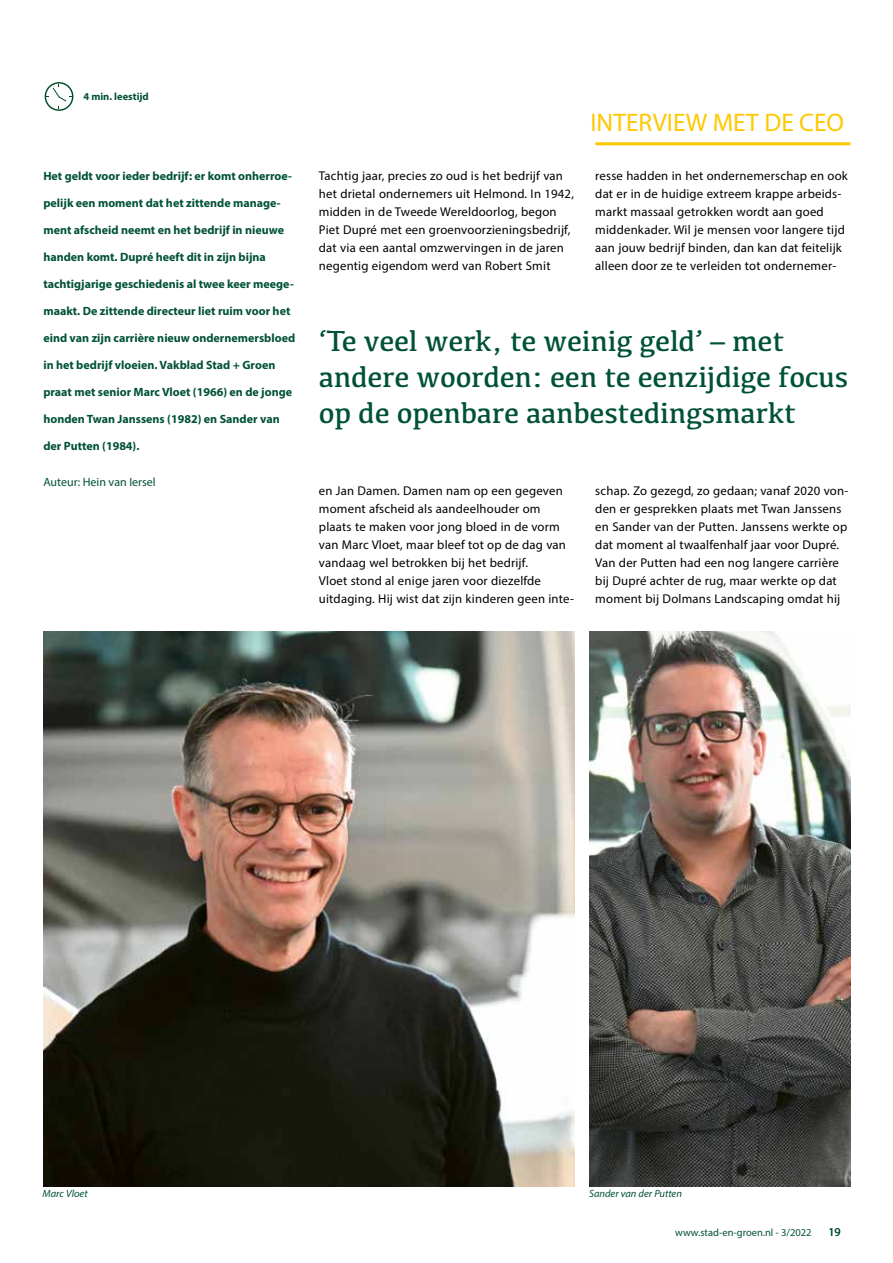
<style>
.page{position:relative;width:893px;height:1263px;background:#fff}
.page>*{position:absolute;margin:0;border:0;box-sizing:border-box;transform-origin:0 0}
.t1{font:30px/36px "Kefa";letter-spacing:-.01em;color:#005139}
.t2{font:25.5px "Myriad Pro";color:#fec800}
.t3{font:12.75px/18px "Myriad Pro";letter-spacing:.015em;color:#000}
.t4{font:700 12px "Myriad Pro";color:#005139}
.t5{font:12px "Myriad Pro";color:#005139}
.t6{font:10.5px "Myriad Pro";color:#005139}
.t7{font:italic 10.5px "Myriad Pro";color:#005139}
.t8{font:700 10.5px "Myriad Pro";color:#005139}
</style>
<div class="page">
<hr style="left:595px;top:142px;width:255px;height:3px;background:#fec800">
<svg style="left:45px;top:82px;width:28px;height:29px"></svg>
<img style="left:43px;top:631px;width:531px;height:555px">
<img style="left:589px;top:631px;width:262px;height:555px">
<p class="t8" style="left:83px;top:90px;width:67px">4 min. leestijd</p>
<p class="t4" style="left:43px;top:168px;width:250px">Het geldt voor ieder bedrijf: er komt onherroe-</p>
<p class="t4" style="left:43px;top:195px;width:239px">pelijk een moment dat het zittende manage-</p>
<p class="t4" style="left:43px;top:222px;width:242px">ment afscheid neemt en het bedrijf in nieuwe</p>
<p class="t4" style="left:43px;top:249px;width:224px">handen komt. Dupré heeft dit in zijn bijna</p>
<p class="t4" style="left:43px;top:276px;width:252px">tachtigjarige geschiedenis al twee keer meege-</p>
<p class="t4" style="left:43px;top:303px;width:249px">maakt. De zittende directeur liet ruim voor het</p>
<p class="t4" style="left:43px;top:330px;width:253px">eind van zijn carrière nieuw ondernemersbloed</p>
<p class="t4" style="left:43px;top:357px;width:234px">in het bedrijf vloeien. Vakblad Stad + Groen</p>
<p class="t4" style="left:43px;top:384px;width:250px">praat met senior Marc Vloet (1966) en de jonge</p>
<p class="t4" style="left:43px;top:411px;width:238px">honden Twan Janssens (1982) en Sander van</p>
<p class="t4" style="left:43px;top:438px;width:98px">der Putten (1984).</p>
<p class="t5" style="left:43px;top:475px;width:114px">Auteur: Hein van Iersel</p>
<p class="t3" style="left:319px;top:167px;width:257px">Tachtig jaar, precies zo oud is het bedrijf van het drietal ondernemers uit Helmond. In 1942, midden in de Tweede Wereldoorlog, begon Piet Dupré met een groenvoorzieningsbedrijf, dat via een aantal omzwervingen in de jaren negentig eigendom werd van Robert Smit</p>
<h2 class="t2" style="left:590px;top:107px;width:255px">INTERVIEW MET DE CEO</h2>
<p class="t3" style="left:595px;top:167px;width:254px">resse hadden in het ondernemerschap en ook dat er in de huidige extreem krappe arbeids&shy;markt massaal getrokken wordt aan goed middenkader. Wil je mensen voor langere tijd aan jouw bedrijf binden, dan kan dat feitelijk alleen door ze te verleiden tot ondernemer-</p>
<h1 class="t1" style="left:319px;top:322px;width:531px">‘Te veel werk, te weinig geld’ – met andere woorden: een te eenzijdige focus op de openbare aanbestedingsmarkt</h1>
<p class="t3" style="left:319px;top:482px;width:257px">en Jan Damen. Damen nam op een gegeven moment afscheid als aandeelhouder om plaats te maken voor jong bloed in de vorm van Marc Vloet, maar bleef tot op de dag van vandaag wel betrokken bij het bedrijf.<br>Vloet stond al enige jaren voor diezelfde uitdaging. Hij wist dat zijn kinderen geen inte-</p>
<p class="t3" style="left:595px;top:482px;width:254px">schap. Zo gezegd, zo gedaan; vanaf 2020 von&shy;den er gesprekken plaats met Twan Janssens en Sander van der Putten. Janssens werkte op dat moment al twaalfenhalf jaar voor Dupré.<br>Van der Putten had een nog langere carrière bij Dupré achter de rug, maar werkte op dat moment bij Dolmans Landscaping omdat hij</p>
<p class="t7" style="left:43px;top:1187px;width:47px">Marc Vloet</p>
<p class="t7" style="left:589px;top:1187px;width:94px">Sander van der Putten</p>
<p class="t6" style="left:675px;top:1226px;width:138px">www.stad-en-groen.nl - 3/2022</p>
<p class="t5" style="left:828px;top:1224px;width:14px">19</p>
</div>
